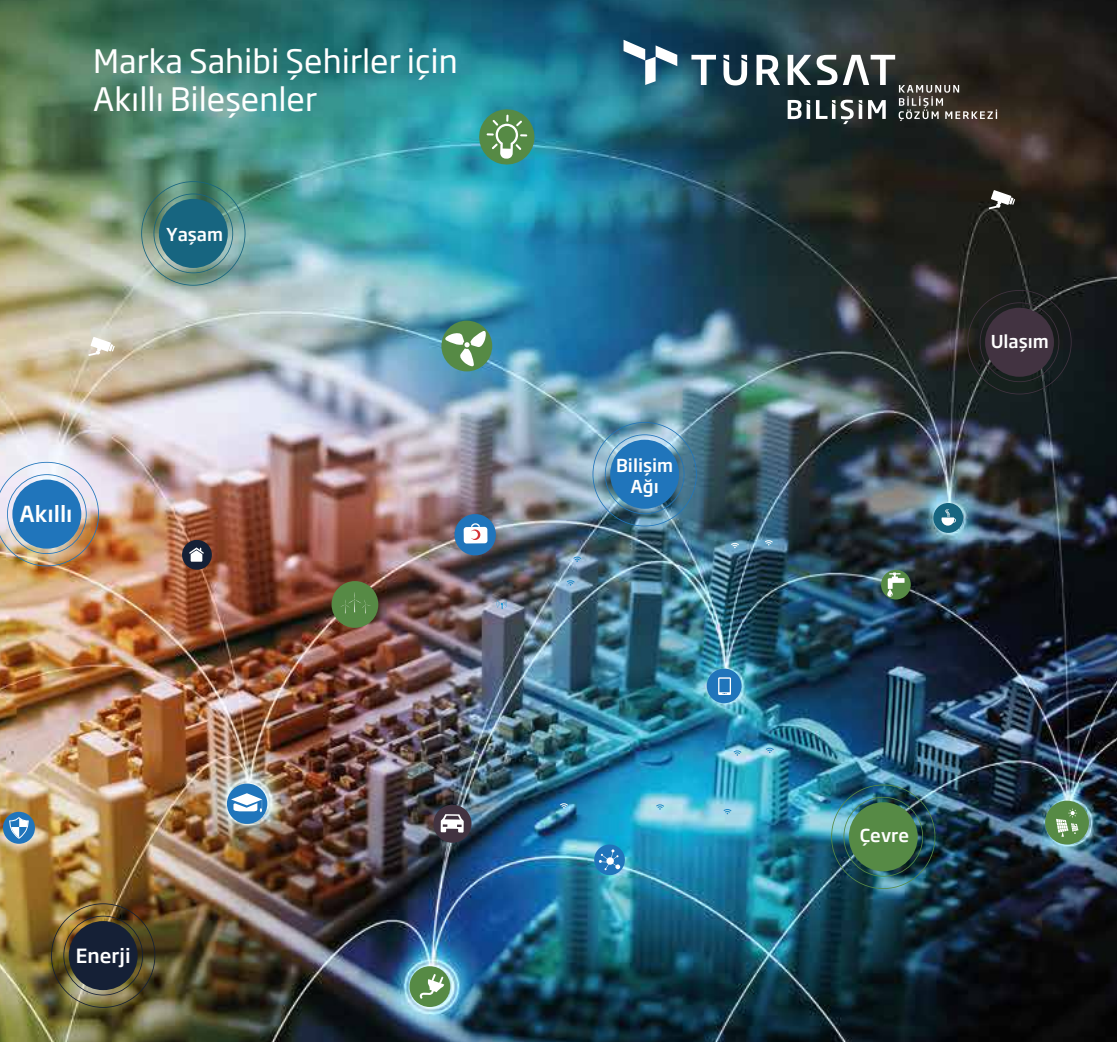
<style>
.page{position:relative;width:1117px;height:1042px;background:#fff}
.page>*{position:absolute;margin:0;border:0;box-sizing:border-box;transform-origin:0 0}
.t1{font:32.02px/38.3px "Soho Gothic Pro";color:#fff}
.t2{font:500 21.88px "Soho Gothic Pro";color:#fff}
.t3{font:500 19.43px "Soho Gothic Pro";color:#fff}
.t4{font:500 17.68px/21.2px "Soho Gothic Pro";color:#fff;text-align:center}
</style>
<div class="page">
<img style="left:0;top:0;width:1116px;height:1042px">
<svg style="left:691px;top:55px;width:24px;height:30px"></svg>
<svg style="left:756px;top:55px;width:24px;height:30px"></svg>
<svg style="left:723px;top:55px;width:24px;height:30px"></svg>
<svg style="left:623px;top:40px;width:54px;height:45px"></svg>
<svg style="left:787px;top:55px;width:209px;height:69px"></svg>
<div style="left:331px;top:581px;width:47px;height:47px;background:#568a45;border-radius:50%"></div>
<svg style="left:341px;top:592px;width:30px;height:21px"></svg>
<div style="left:1044px;top:800px;width:44px;height:44px;background:#568a45;border-radius:50%"></div>
<svg style="left:1056px;top:808px;width:22px;height:29px"></svg>
<div style="left:182px;top:540px;width:30px;height:30px;background:#152036;border-radius:50%"></div>
<svg style="left:189px;top:547px;width:15px;height:15px"></svg>
<div style="left:933px;top:503px;width:30px;height:30px;background:#176580;border-radius:50%"></div>
<svg style="left:941px;top:509px;width:14px;height:16px"></svg>
<div style="left:706px;top:668px;width:35px;height:35px;background:#2075bb;border-radius:50%"></div>
<svg style="left:718px;top:677px;width:12px;height:18px"></svg>
<svg style="left:988px;top:190px;width:26px;height:19px"></svg>
<div style="left:409px;top:966px;width:41px;height:41px;background:#568a45;border-radius:50%"></div>
<svg style="left:419px;top:974px;width:25px;height:25px"></svg>
<div style="left:880px;top:570px;width:30px;height:29px;background:#568a45;border-radius:50%"></div>
<svg style="left:887px;top:572px;width:17px;height:25px"></svg>
<svg style="left:496px;top:599px;width:11px;height:10px"></svg>
<svg style="left:566px;top:579px;width:8px;height:7px"></svg>
<svg style="left:573px;top:556px;width:8px;height:6px"></svg>
<svg style="left:764px;top:539px;width:8px;height:6px"></svg>
<svg style="left:730px;top:542px;width:8px;height:6px"></svg>
<div style="left:441px;top:321px;width:51px;height:50px;background:#568a45;border-radius:50%"></div>
<svg style="left:442px;top:329px;width:45px;height:40px"></svg>
<svg style="left:560px;top:802px;width:8px;height:6px"></svg>
<div style="left:227px;top:783px;width:40px;height:41px;background:#2075bb;border-radius:50%"></div>
<svg style="left:231px;top:793px;width:31px;height:19px"></svg>
<div style="left:3px;top:812px;width:32px;height:32px;background:#2075bb;border-radius:50%"></div>
<svg style="left:9px;top:817px;width:20px;height:22px"></svg>
<div style="left:433px;top:805px;width:38px;height:38px;background:#423341;border-radius:50%"></div>
<svg style="left:440px;top:814px;width:23px;height:18px"></svg>
<img style="left:0;top:462px;width:99px;height:104px">
<img style="left:51px;top:903px;width:104px;height:105px">
<img style="left:592px;top:422px;width:104px;height:104px">
<svg style="left:141px;top:181px;width:104px;height:105px"></svg>
<img style="left:831px;top:784px;width:104px;height:105px">
<svg style="left:967px;top:290px;width:104px;height:104px"></svg>
<svg style="left:476px;top:106px;width:61px;height:62px"></svg>
<svg style="left:592px;top:842px;width:34px;height:35px"></svg>
<svg style="left:733px;top:750px;width:8px;height:6px"></svg>
<svg style="left:765px;top:747px;width:8px;height:6px"></svg>
<svg style="left:656px;top:804px;width:8px;height:6px"></svg>
<svg style="left:723px;top:808px;width:8px;height:6px"></svg>
<svg style="left:451px;top:511px;width:47px;height:47px"></svg>
<svg style="left:88px;top:337px;width:27px;height:19px"></svg>
<p class="t1" style="left:93px;top:40px;width:366px">Marka Sahibi Şehirler için<br>Akıllı Bileşenler</p>
<p class="t4" style="left:166px;top:223px;width:59px">Yaşam</p>
<p class="t2" style="left:20px;top:496px;width:55px">Akıllı</p>
<p class="t4" style="left:616px;top:453px;width:59px">Bilişim<br>Ağı</p>
<p class="t3" style="left:76px;top:940px;width:56px">Enerji</p>
<p class="t4" style="left:990px;top:330px;width:60px">Ulaşım</p>
<p class="t4" style="left:859px;top:824px;width:51px">Çevre</p>
</div>
